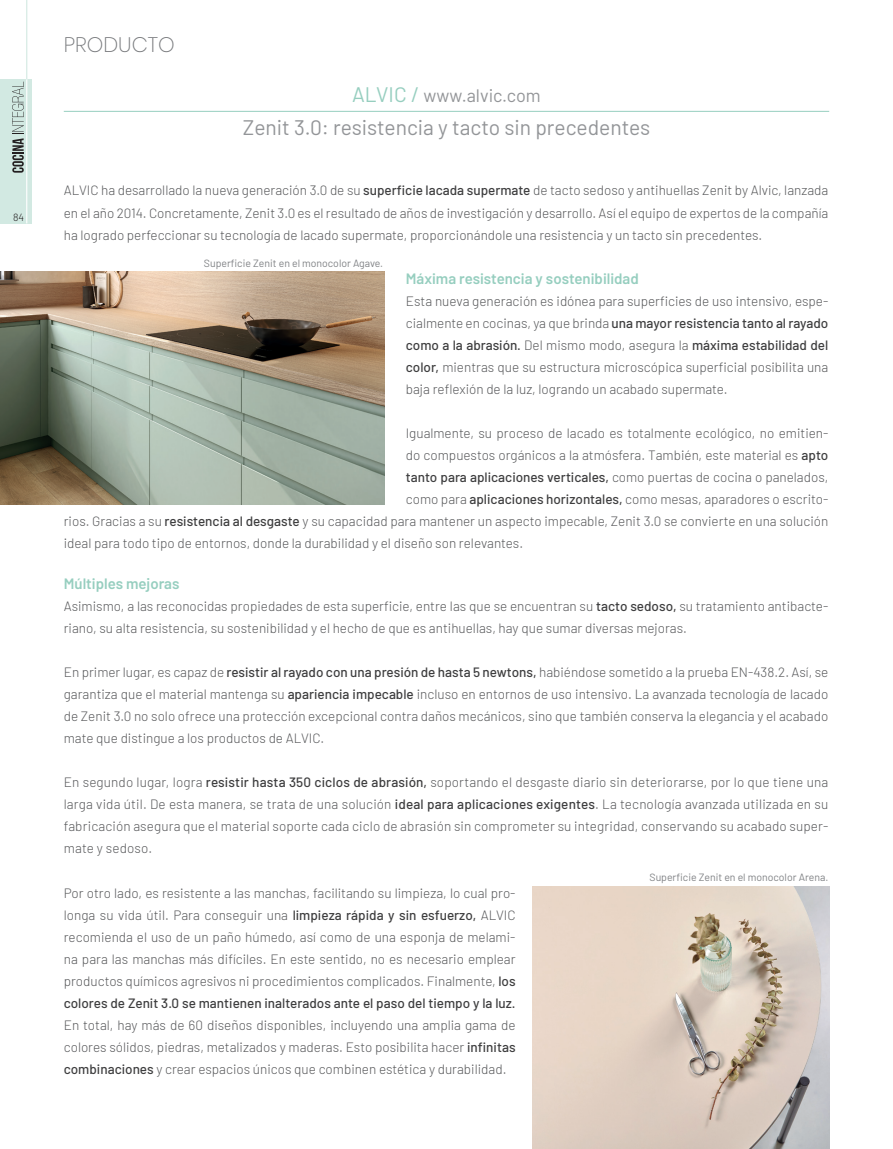
<style>
.page{position:relative;width:893px;height:1149px;background:#fff}
.page>*{position:absolute;margin:0;border:0;box-sizing:border-box;transform-origin:0 0}
.t1{font:21px "Barlow";color:#939598}
.t2{font:200 21px "Poppins";color:#76787b}
.t3{font:18px "Barlow";color:#939598}
.t4{font:600 15px "Barlow";color:#96cebf}
.t5{font:300 13.5px/22px "Barlow";color:#57585a;text-align:justify}
.t6{font:500 13.5px "Barlow";color:#3e3e3f}
.t7{font:10.5px "Barlow";color:#808285}
.t8{font:300 10.5px "Barlow";color:#231f20}
.s1{font-size:21px;color:#96cebf}
.s2{font-weight:500;color:#3e3e3f}
.s3{font-weight:300;color:#57585a}
</style>
<div class="page">
<div style="left:0;top:79px;width:32px;height:144px;background:#d2e9e2"></div>
<hr style="left:26px;top:78px;width:1px;height:145px;background:#fff">
<hr style="left:26px;top:0;width:1px;height:79px;background:#d2e9e2">
<svg style="left:12px;top:82px;width:12px;height:91px"></svg>
<hr style="left:64px;top:111px;width:765px;height:1px;background:#96cebf">
<img style="left:0;top:272px;width:385px;height:232px">
<img style="left:533px;top:886px;width:296px;height:262px">
<p class="t8" style="left:13px;top:209px;width:13px">84</p>
<h1 class="t2" style="left:64px;top:32px;width:112px">PRODUCTO</h1>
<h2 class="t3" style="left:352px;top:82px;width:190px"><span class="s1">ALVIC /</span> www.alvic.com</h2>
<h1 class="t1" style="left:243px;top:112px;width:409px">Zenit 3.0: resistencia y tacto sin precedentes</h1>
<p class="t5" style="left:64px;top:178px;width:766px">ALVIC ha desarrollado la nueva generación 3.0 de su <span class="s2">superficie lacada supermate</span> de tacto sedoso y antihuellas Zenit by Alvic, lanzada en el año 2014. Concretamente, Zenit 3.0 es el resultado de años de investigación y desarrollo. Así el equipo de expertos de la compañía ha logrado perfeccionar su tecnología de lacado supermate, proporcionándole una resistencia y un tacto sin precedentes.</p>
<p class="t4" style="left:406px;top:267px;width:234px">Máxima resistencia y sostenibilidad</p>
<p class="t5" style="left:406px;top:289px;width:424px">Esta nueva generación es idónea para superficies de uso intensivo, espe&shy;cialmente en cocinas, ya que brinda <span class="s2">una mayor resistencia tanto al rayado como a la abrasión.</span> Del mismo modo, asegura la <span class="s2">máxima estabilidad del color,</span> mientras que su estructura microscópica superficial posibilita una baja reflexión de la luz, logrando un acabado supermate.</p>
<p class="t5" style="left:406px;top:421px;width:424px">Igualmente, su proceso de lacado es totalmente ecológico, no emitien-</p>
<p class="t5" style="left:406px;top:443px;width:424px">do compuestos orgánicos a la atmósfera. También, este material es <span class="s2">apto</span></p>
<p class="t6" style="left:406px;top:467px;width:424px">tanto para aplicaciones verticales, <span class="s3">como puertas de cocina o panelados,</span></p>
<p class="t5" style="left:406px;top:487px;width:424px">como para <span class="s2">aplicaciones horizontales,</span> como mesas, aparadores o escrito-</p>
<p class="t5" style="left:64px;top:509px;width:766px">rios. Gracias a su <span class="s2">resistencia al desgaste</span> y su capacidad para mantener un aspecto impecable, Zenit 3.0 se convierte en una solución</p>
<p class="t5" style="left:64px;top:531px;width:461px">ideal para todo tipo de entornos, donde la durabilidad y el diseño son relevantes.</p>
<p class="t4" style="left:64px;top:572px;width:117px">Múltiples mejoras</p>
<p class="t5" style="left:64px;top:593px;width:766px">Asimismo, a las reconocidas propiedades de esta superficie, entre las que se encuentran su <span class="s2">tacto sedoso,</span> su tratamiento antibacte&shy;riano, su alta resistencia, su sostenibilidad y el hecho de que es antihuellas, hay que sumar diversas mejoras.</p>
<p class="t5" style="left:64px;top:659px;width:766px">En primer lugar, es capaz de <span class="s2">resistir al rayado con una presión de hasta 5 newtons,</span> habiéndose sometido a la prueba EN-438.2. Así, se garantiza que el material mantenga su <span class="s2">apariencia impecable</span> incluso en entornos de uso intensivo. La avanzada tecnología de lacado de Zenit 3.0 no solo ofrece una protección excepcional contra daños mecánicos, sino que también conserva la elegancia y el acabado mate que distingue a los productos de ALVIC.</p>
<p class="t5" style="left:64px;top:770px;width:766px">En segundo lugar, logra <span class="s2">resistir hasta 350 ciclos de abrasión,</span> soportando el desgaste diario sin deteriorarse, por lo que tiene una larga vida útil. De esta manera, se trata de una solución <span class="s2">ideal para aplicaciones exigentes</span>. La tecnología avanzada utilizada en su fabricación asegura que el material soporte cada ciclo de abrasión sin comprometer su integridad, conservando su acabado super&shy;mate y sedoso.</p>
<p class="t5" style="left:64px;top:880px;width:453px">Por otro lado, es resistente a las manchas, facilitando su limpieza, lo cual pro&shy;longa su vida útil. Para conseguir una <span class="s2">limpieza rápida y sin esfuerzo,</span> ALVIC recomienda el uso de un paño húmedo, así como de una esponja de melami&shy;na para las manchas más difíciles. En este sentido, no es necesario emplear productos químicos agresivos ni procedimientos complicados. Finalmente, <span class="s2">los colores de Zenit 3.0 se mantienen inalterados ante el paso del tiempo y la luz.</span></p>
<p class="t5" style="left:64px;top:1012px;width:453px">En total, hay más de 60 diseños disponibles, incluyendo una amplia gama de colores sólidos, piedras, metalizados y maderas. Esto posibilita hacer <span class="s2">infinitas combinaciones</span> y crear espacios únicos que combinen estética y durabilidad.</p>
<p class="t7" style="left:204px;top:256px;width:181px">Superficie Zenit en el monocolor Agave.</p>
<p class="t7" style="left:649px;top:869px;width:180px">Superficie Zenit en el monocolor Arena.</p>
</div>
